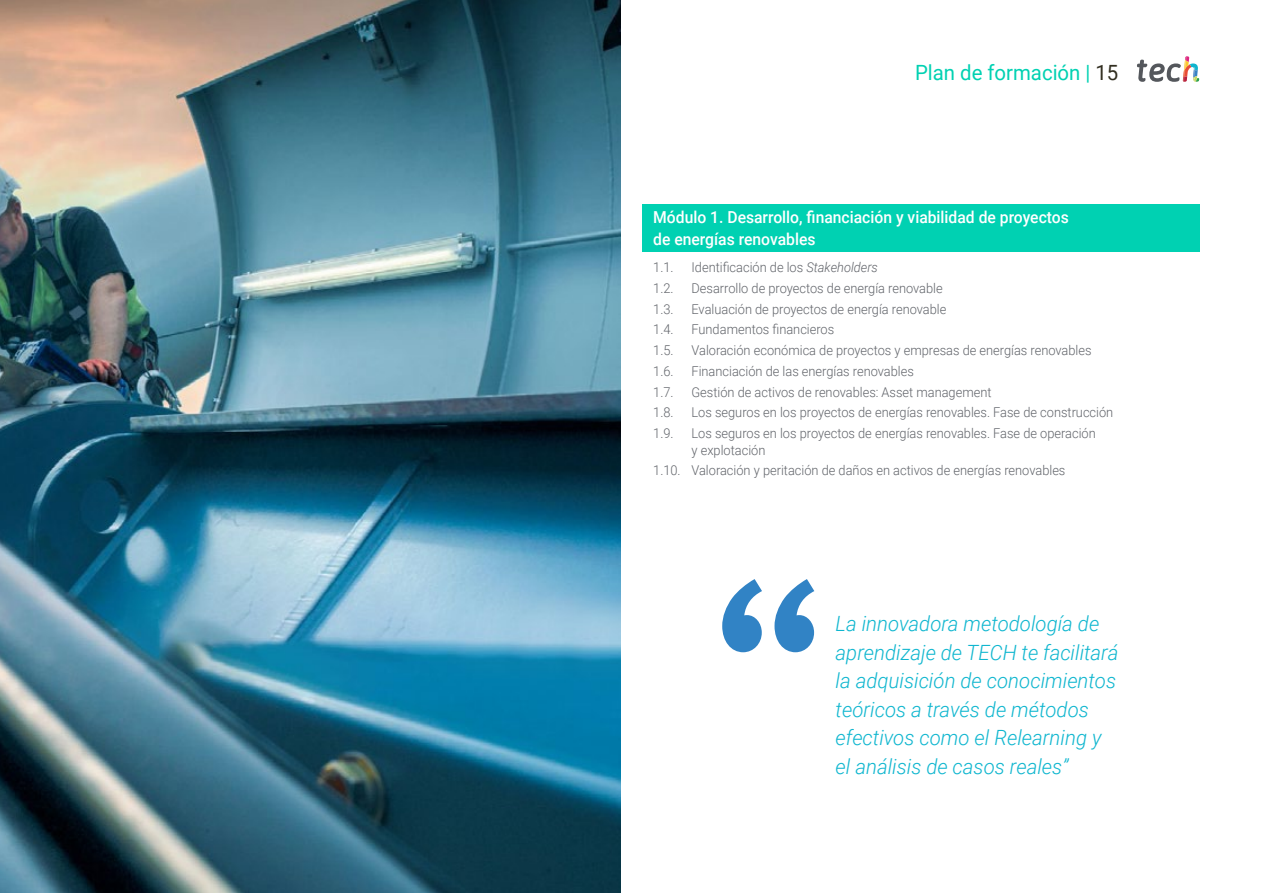
<style>
.page{position:relative;width:1263px;height:893px;background:#fff}
.page>*{position:absolute;margin:0;border:0;box-sizing:border-box;transform-origin:0 0}
.t1{font:italic 300 21px/28.5px "Roboto";color:#0fb6cf}
.t2{font:21px "Roboto";color:#00d1b2}
.t3{font:500 16.5px/22.5px "Roboto";color:#fff;scale:.95 1}
.t4{font:300 13.5px/16.5px "Roboto";color:#61646a;scale:.95 1}
.s1{color:#312e20}
.s2{font-style:italic}
</style>
<div class="page">
<img style="left:0;top:0;width:621px;height:893px">
<div style="left:642px;top:204px;width:557px;height:47px;background:#00d1b2"></div>
<svg style="left:1137px;top:56px;width:62px;height:26px"></svg>
<svg style="left:722px;top:579px;width:92px;height:73px"></svg>
<h1 class="t2" style="left:915px;top:57px;width:205px">Plan de formación | <span class="s1">15</span></h1>
<p class="t3" style="left:653px;top:205px;width:439px">Módulo 1. Desarrollo, financiación y viabilidad de proyectos de energías renovables</p>
<p class="t4" style="left:653px;top:259px;width:23px">1.1.</p>
<p class="t4" style="left:691px;top:259px;width:198px">Identificación de los <span class="s2">Stakeholders</span></p>
<p class="t4" style="left:653px;top:279px;width:23px">1.2.</p>
<p class="t4" style="left:691px;top:279px;width:266px">Desarrollo de proyectos de energía renovable</p>
<p class="t4" style="left:653px;top:300px;width:23px">1.3.</p>
<p class="t4" style="left:691px;top:300px;width:270px">Evaluación de proyectos de energía renovable</p>
<p class="t4" style="left:653px;top:321px;width:23px">1.4.</p>
<p class="t4" style="left:691px;top:321px;width:152px">Fundamentos financieros</p>
<p class="t4" style="left:653px;top:342px;width:23px">1.5.</p>
<p class="t4" style="left:691px;top:342px;width:423px">Valoración económica de proyectos y empresas de energías renovables</p>
<p class="t4" style="left:653px;top:362px;width:23px">1.6.</p>
<p class="t4" style="left:691px;top:362px;width:236px">Financiación de las energías renovables</p>
<p class="t4" style="left:653px;top:383px;width:23px">1.7.</p>
<p class="t4" style="left:691px;top:383px;width:317px">Gestión de activos de renovables: Asset management</p>
<p class="t4" style="left:653px;top:404px;width:23px">1.8.</p>
<p class="t4" style="left:691px;top:404px;width:445px">Los seguros en los proyectos de energías renovables. Fase de construcción</p>
<p class="t4" style="left:653px;top:425px;width:23px">1.9.</p>
<p class="t4" style="left:691px;top:425px;width:427px">Los seguros en los proyectos de energías renovables. Fase de operación y explotación</p>
<p class="t4" style="left:653px;top:462px;width:435px">1.10. Valoración y peritación de daños en activos de energías renovables</p>
<h1 class="t1" style="left:836px;top:609px;width:284px">La innovadora metodología de aprendizaje de TECH te facilitará la adquisición de conocimientos teóricos a través de métodos efectivos como el Relearning y el análisis de casos reales”</h1>
</div>
